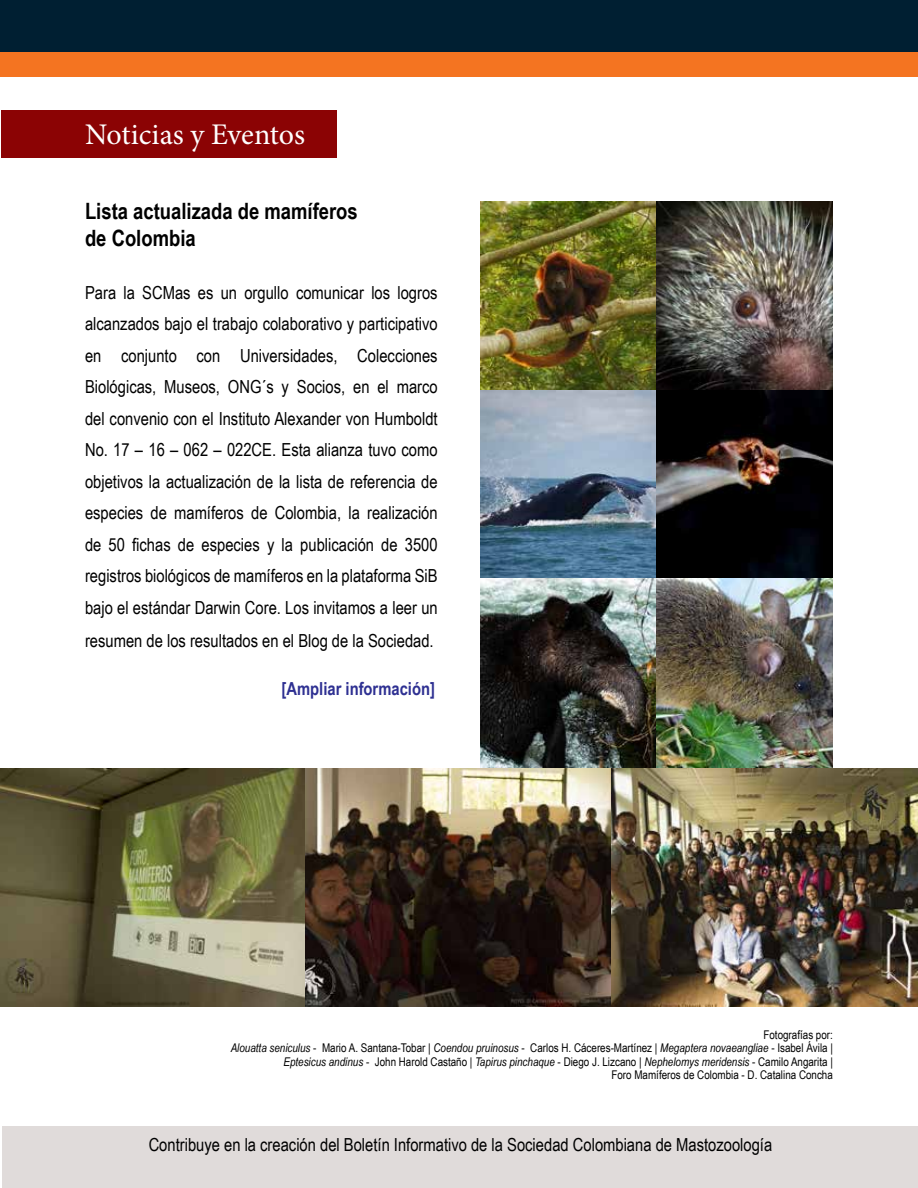
<style>
.page{position:relative;width:918px;height:1188px;background:#fff}
.page>*{position:absolute;margin:0;border:0;box-sizing:border-box;transform-origin:0 0}
.t1{font:30px "Minion Pro";letter-spacing:-.005em;color:#fff}
.t2{font:700 22.5px/27px "Arial Narrow";color:#000}
.t3{font:18px/31.5px "Arial Narrow";color:#000;text-align:justify}
.t4{font:700 18px "Arial Narrow";color:#2e3092}
.t5{font:12px/13.5px "Arial Narrow";color:#000;text-align:right}
.s1{font-style:italic}
</style>
<div class="page">
<div style="left:0;top:0;width:918px;height:52px;background:#001f32"></div>
<div style="left:0;top:52px;width:918px;height:25px;background:#f47421"></div>
<div style="left:1px;top:111px;width:336px;height:47px;background:#8b0304"></div>
<div style="left:2px;top:1126px;width:916px;height:62px;background:#e0dbda"></div>
<img style="left:480px;top:201px;width:353px;height:189px">
<img style="left:480px;top:390px;width:353px;height:188px">
<img style="left:480px;top:578px;width:353px;height:191px">
<img style="left:0;top:769px;width:918px;height:238px">
<h1 class="t1" style="left:85px;top:115px;width:222px">Noticias y Eventos</h1>
<p class="t2" style="left:85px;top:196px;width:274px">Lista actualizada de mamíferos de Colombia</p>
<p class="t3" style="left:85px;top:276px;width:354px">Para la SCMas es un orgullo comunicar los logros alcanzados bajo el trabajo colaborativo y participativo en conjunto con Universidades, Colecciones Biológicas, Museos, ONG´s y Socios, en el marco del convenio con el Instituto Alexander von Humboldt No. 17 – 16 – 062 – 022CE. Esta alianza tuvo como objetivos la actualización de la lista de referencia de especies de mamíferos de Colombia, la realización de 50 fichas de especies y la publicación de 3500 registros biológicos de mamíferos en la plataforma SiB bajo el estándar Darwin Core. Los invitamos a leer un</p>
<p class="t3" style="left:85px;top:625px;width:350px">resumen de los resultados en el Blog de la Sociedad.</p>
<p class="t4" style="left:282px;top:675px;width:155px">[Ampliar información]</p>
<p class="t5" style="left:231px;top:1028px;width:604px">Fotografías por:<br><span class="s1">Alouatta seniculus</span> - Mario A. Santana-Tobar | <span class="s1">Coendou pruinosus</span> - Carlos H. Cáceres-Martínez | <span class="s1">Megaptera novaeangliae</span> - Isabel Ávila | <span class="s1">Eptesicus andinus</span> - John Harold Castaño | <span class="s1">Tapirus pinchaque</span> - Diego J. Lizcano | <span class="s1">Nephelomys meridensis</span> - Camilo Angarita |<br>Foro Mamíferos de Colombia - D. Catalina Concha</p>
<p class="t3" style="left:149px;top:1128px;width:625px">Contribuye en la creación del Boletín Informativo de la Sociedad Colombiana de Mastozoología</p>
</div>
